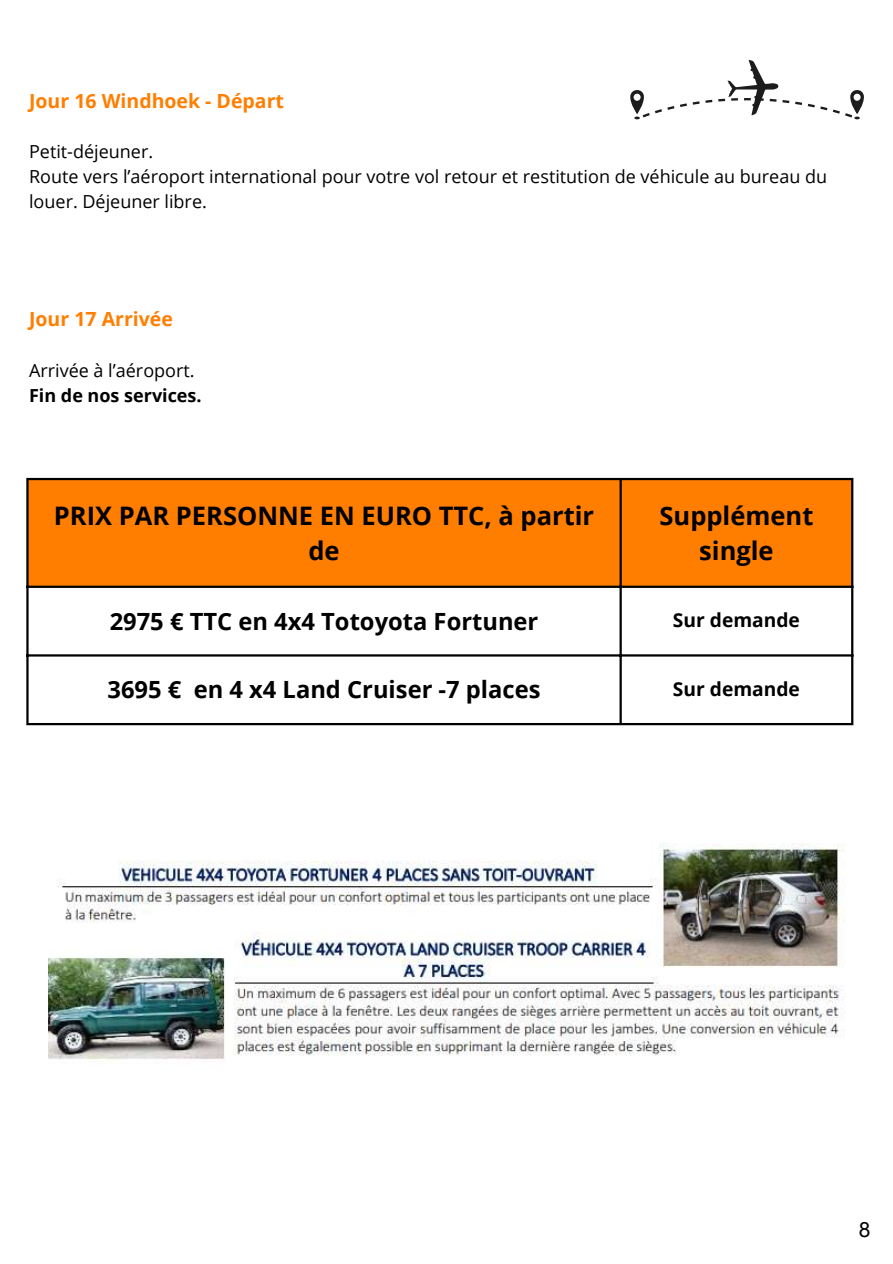
<style>
.page{position:relative;width:893px;height:1264px;background:#fff}
.page>*{position:absolute;margin:0;border:0;box-sizing:border-box;transform-origin:0 0}
.t1{font:700 25.5px/34.8px "Open Sans";color:#000;text-align:center}
.t2{font:700 23.7px "Open Sans";color:#000}
.t3{font:700 19.5px "Open Sans";color:#ff7e00}
.t4{font:700 19.2px "Open Sans";color:#000}
.t5{font:18px/24.8px "Open Sans";color:#000}
.t6{font:700 18px "Open Sans";color:#000}
</style>
<div class="page">
<svg style="left:680px;top:101px;width:19px;height:6px"></svg>
<svg style="left:705px;top:100px;width:7px;height:3px"></svg>
<svg style="left:795px;top:102px;width:19px;height:5px"></svg>
<svg style="left:820px;top:106px;width:19px;height:8px"></svg>
<svg style="left:630px;top:90px;width:44px;height:29px"></svg>
<svg style="left:845px;top:90px;width:19px;height:29px"></svg>
<svg style="left:718px;top:60px;width:71px;height:55px"></svg>
<div style="left:29px;top:480px;width:822px;height:105px;background:#ff7e00"></div>
<hr style="left:26px;top:480px;width:3px;height:243px;background:#000">
<hr style="left:619px;top:480px;width:2px;height:243px;background:#000">
<hr style="left:851px;top:480px;width:2px;height:243px;background:#000">
<hr style="left:26px;top:478px;width:827px;height:2px;background:#000">
<hr style="left:26px;top:585px;width:827px;height:3px;background:#000">
<hr style="left:26px;top:654px;width:827px;height:2px;background:#000">
<hr style="left:26px;top:723px;width:827px;height:2px;background:#000">
<img style="left:48px;top:843px;width:797px;height:217px">
<p class="t3" style="left:29px;top:87px;width:256px">Jour 16 Windhoek - Départ</p>
<p class="t5" style="left:29px;top:139px;width:799px">Petit-déjeuner.<br>Route vers l’aéroport international pour votre vol retour et restitution de véhicule au bureau du louer. Déjeuner libre.</p>
<p class="t3" style="left:29px;top:305px;width:145px">Jour 17 Arrivée</p>
<p class="t5" style="left:29px;top:357px;width:167px">Arrivée à l’aéroport.</p>
<p class="t6" style="left:29px;top:382px;width:174px">Fin de nos services.</p>
<h1 class="t1" style="left:54px;top:498px;width:541px">PRIX PAR PERSONNE EN EURO TTC, à partir de</h1>
<h1 class="t1" style="left:659px;top:498px;width:155px">Supplément single</h1>
<h2 class="t2" style="left:110px;top:604px;width:430px">2975 € TTC en 4x4 Totoyota Fortuner</h2>
<p class="t4" style="left:672px;top:606px;width:129px">Sur demande</p>
<h2 class="t2" style="left:107px;top:673px;width:434px">3695 € en 4 x4 Land Cruiser -7 places</h2>
<p class="t4" style="left:672px;top:675px;width:129px">Sur demande</p>
</div>
